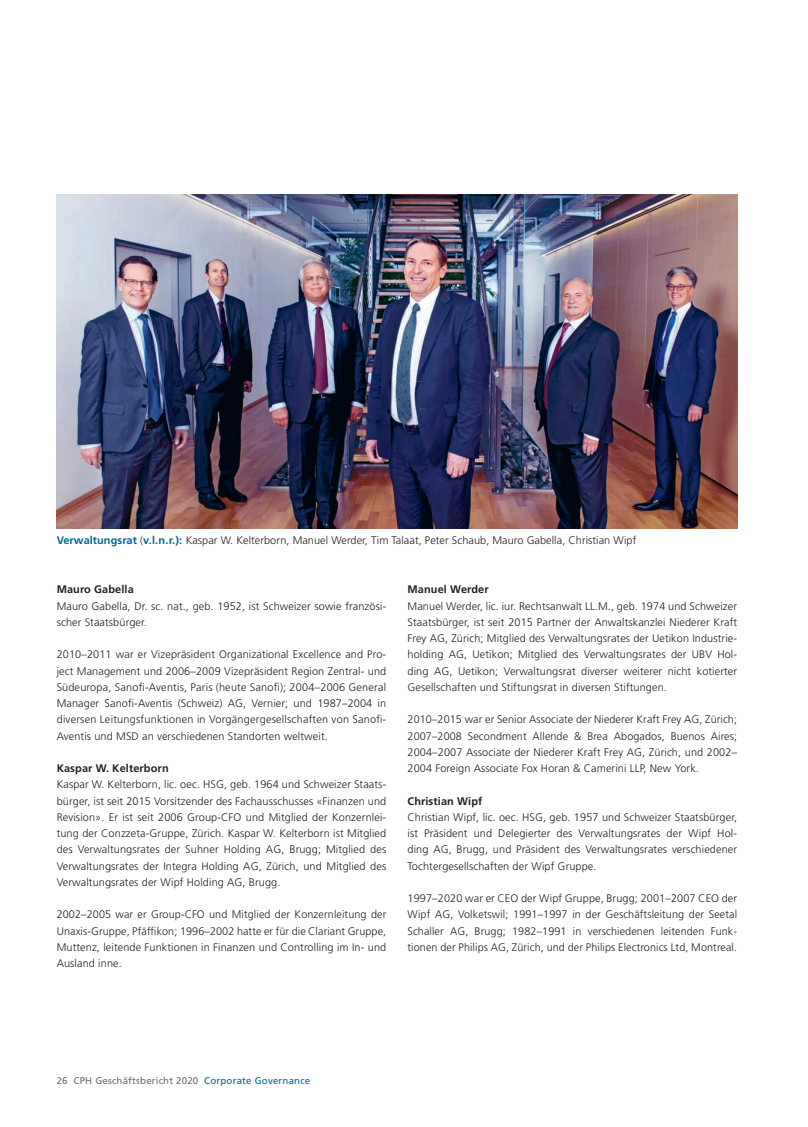
<style>
.page{position:relative;width:808px;height:1127px;background:#fff}
.page>*{position:absolute;margin:0;border:0;box-sizing:border-box;transform-origin:0 0}
.t1{font:300 11px/16.2px "Frutiger LT Std";letter-spacing:.01em;color:#231f20;text-align:justify}
.t2{font:700 11px "Frutiger LT Std";letter-spacing:.01em;color:#231f20}
.t3{font:9.75px "Frutiger LT Std";letter-spacing:.02em;color:#6c6d70}
.s1{font-family:"Frutiger";font-weight:700;color:#006795}
.s2{font-weight:700;color:#006795}
.s3{color:#006795}
</style>
<div class="page">
<img style="left:57px;top:195px;width:680px;height:333px">
<p class="t1" style="left:57px;top:532px;width:581px"><span class="s1">Verwaltungsrat</span> (<span class="s2">v.l.n.r.):</span> Kaspar W. Kelterborn, Manuel Werder, Tim Talaat, Peter Schaub, Mauro Gabella, Christian Wipf</p>
<p class="t2" style="left:57px;top:583px;width:79px">Mauro Gabella</p>
<p class="t1" style="left:57px;top:598px;width:331px">Mauro Gabella, Dr. sc. nat., geb. 1952, ist Schweizer sowie französi&shy;scher Staatsbürger.</p>
<p class="t1" style="left:57px;top:646px;width:331px">2010–2011 war er Vizepräsident Organizational Excellence and Pro&shy;ject Management und 2006–2009 Vizepräsident Region Zentral- und Südeuropa, Sanofi-Aventis, Paris (heute Sanofi); 2004–2006 General Manager Sanofi-Aventis (Schweiz) AG, Vernier; und 1987–2004 in diversen Leitungsfunktionen in Vorgängergesellschaften von Sanofi-Aventis und MSD an verschiedenen Standorten weltweit.</p>
<p class="t2" style="left:57px;top:762px;width:114px">Kaspar W. Kelterborn</p>
<p class="t1" style="left:57px;top:776px;width:331px">Kaspar W. Kelterborn, lic. oec. HSG, geb. 1964 und Schweizer Staats&shy;bürger, ist seit 2015 Vorsitzender des Fachausschusses «Finanzen und Revision». Er ist seit 2006 Group-CFO und Mitglied der Konzernlei&shy;tung der Conzzeta-Gruppe, Zürich. Kaspar W. Kelterborn ist Mitglied des Verwaltungsrates der Suhner Holding AG, Brugg; Mitglied des Verwaltungsrates der Integra Holding AG, Zürich, und Mitglied des Verwaltungsrates der Wipf Holding AG, Brugg.</p>
<p class="t1" style="left:57px;top:906px;width:331px">2002–2005 war er Group-CFO und Mitglied der Konzernleitung der Unaxis-Gruppe, Pfäffikon; 1996–2002 hatte er für die Clariant Gruppe, Muttenz, leitende Funktionen in Finanzen und Controlling im In- und Ausland inne.</p>
<p class="t2" style="left:407px;top:583px;width:83px">Manuel Werder</p>
<p class="t1" style="left:407px;top:598px;width:331px">Manuel Werder, lic. iur. Rechtsanwalt LL.M., geb. 1974 und Schweizer Staatsbürger, ist seit 2015 Partner der Anwaltskanzlei Niederer Kraft Frey AG, Zürich; Mitglied des Verwaltungsrates der Uetikon Industrie&shy;holding AG, Uetikon; Mitglied des Verwaltungsrates der UBV Hol&shy;ding AG, Uetikon; Verwaltungsrat diverser weiterer nicht kotierter Gesellschaften und Stiftungsrat in diversen Stiftungen.</p>
<p class="t1" style="left:407px;top:711px;width:331px">2010–2015 war er Senior Associate der Niederer Kraft Frey AG, Zürich; 2007–2008 Secondment Allende &amp; Brea Abogados, Buenos Aires; 2004–2007 Associate der Niederer Kraft Frey AG, Zürich, und 2002– 2004 Foreign Associate Fox Horan &amp; Camerini LLP, New York.</p>
<p class="t2" style="left:407px;top:794px;width:76px">Christian Wipf</p>
<p class="t1" style="left:407px;top:809px;width:331px">Christian Wipf, lic. oec. HSG, geb. 1957 und Schweizer Staatsbürger, ist Präsident und Delegierter des Verwaltungsrates der Wipf Hol&shy;ding AG, Brugg, und Präsident des Verwaltungsrates verschiedener Tochtergesellschaften der Wipf Gruppe.</p>
<p class="t1" style="left:407px;top:890px;width:331px">1997–2020 war er CEO der Wipf Gruppe, Brugg; 2001–2007 CEO der Wipf AG, Volketswil; 1991–1997 in der Geschäftsleitung der Seetal Schaller AG, Brugg; 1982–1991 in verschiedenen leitenden Funk&shy;tionen der Philips AG, Zürich, und der Philips Electronics Ltd, Montreal.</p>
<p class="t3" style="left:57px;top:1075px;width:255px">26 CPH Geschäftsbericht 2020 <span class="s3">Corporate Governance</span></p>
</div>
